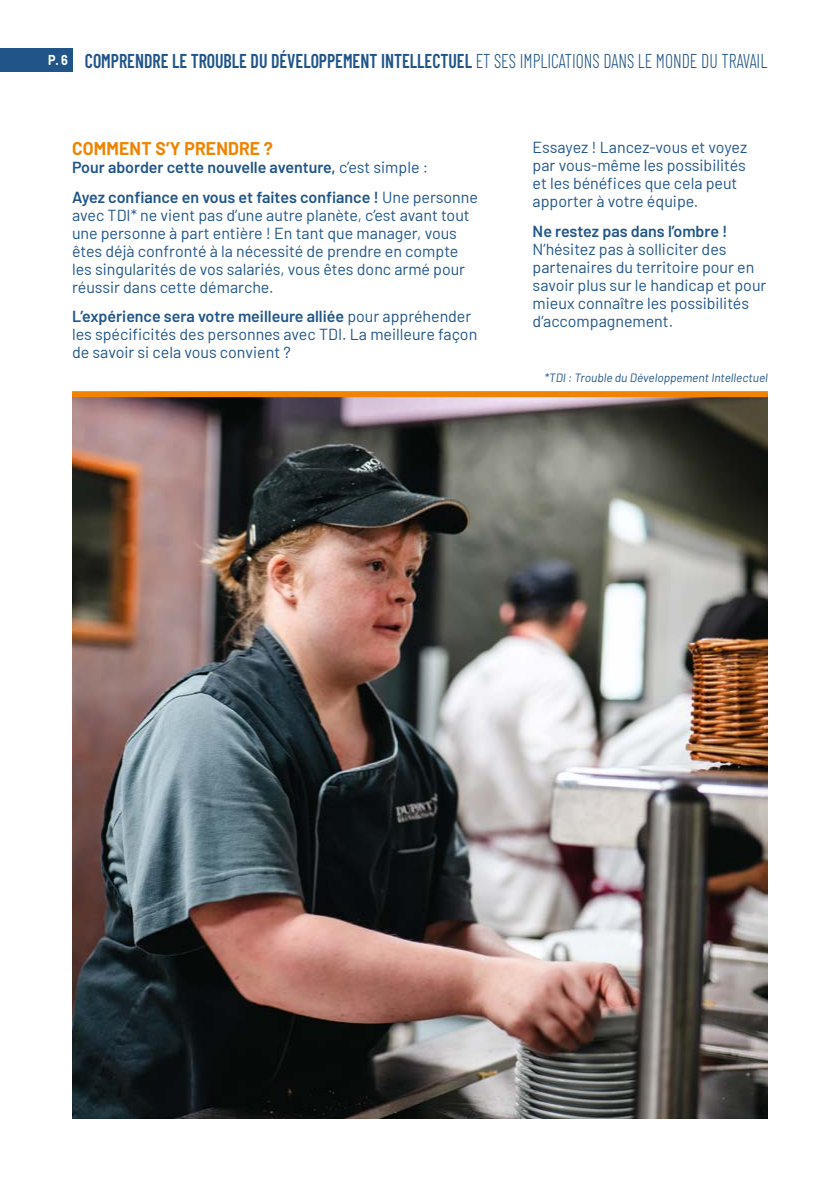
<style>
.page{position:relative;width:840px;height:1191px;background:#fff}
.page>*{position:absolute;margin:0;border:0;box-sizing:border-box;transform-origin:0 0}
.t1{font:600 20px "Barlow Condensed";color:#215589;scale:.89 1}
.t2{font:700 18px "Barlow";letter-spacing:.01em;color:#f08300}
.t3{font:16px/18px "Barlow";color:#215589}
.t4{font:600 16px/29.4px "Barlow";color:#215589}
.t5{font:italic 12px "Barlow";color:#215589}
.s1{font-weight:300}
.s2{font-weight:400}
.s3{font-weight:600}
</style>
<div class="page">
<img style="left:72px;top:397px;width:695px;height:722px">
<div style="left:72px;top:391px;width:695px;height:6px;background:#f08300"></div>
<div style="left:0;top:48px;width:72px;height:24px;background:#215589"></div>
<p class="t1" style="left:48px;top:47px;width:809px"><sup>P.</sup> <sup>6</sup> COMPRENDRE LE TROUBLE DU DÉVELOPPEMENT INTELLECTUEL <span class="s1">ET SES IMPLICATIONS DANS LE MONDE DU TRAVAIL</span></p>
<p class="t2" style="left:72px;top:135px;width:202px">COMMENT S’Y PRENDRE ?</p>
<p class="t4" style="left:72px;top:151px;width:407px">Pour aborder cette nouvelle aventure, <span class="s2">c’est simple :<br></span>Ayez confiance en vous et faites confiance ! <span class="s2">Une personne</span></p>
<p class="t3" style="left:72px;top:205px;width:399px">avec TDI* ne vient pas d’une autre planète, c’est avant tout une personne à part entière ! En tant que manager, vous êtes déjà confronté à la nécessité de prendre en compte les singularités de vos salariés, vous êtes donc armé pour réussir dans cette démarche.</p>
<p class="t3" style="left:72px;top:306px;width:406px"><span class="s3">L’expérience sera votre meilleure alliée</span> pour appréhender les spécificités des personnes avec TDI. La meilleure façon de savoir si cela vous convient ?</p>
<p class="t3" style="left:532px;top:137px;width:216px">Essayez ! Lancez-vous et voyez par vous-même les possibilités et les bénéfices que cela peut apporter à votre équipe.</p>
<p class="t4" style="left:532px;top:215px;width:196px">Ne restez pas dans l’ombre !</p>
<p class="t3" style="left:532px;top:239px;width:235px">N’hésitez pas à solliciter des partenaires du territoire pour en savoir plus sur le handicap et pour mieux connaître les possibilités d’accompagnement.</p>
<p class="t5" style="left:544px;top:369px;width:225px">*TDI : Trouble du Développement Intellectuel</p>
</div>
